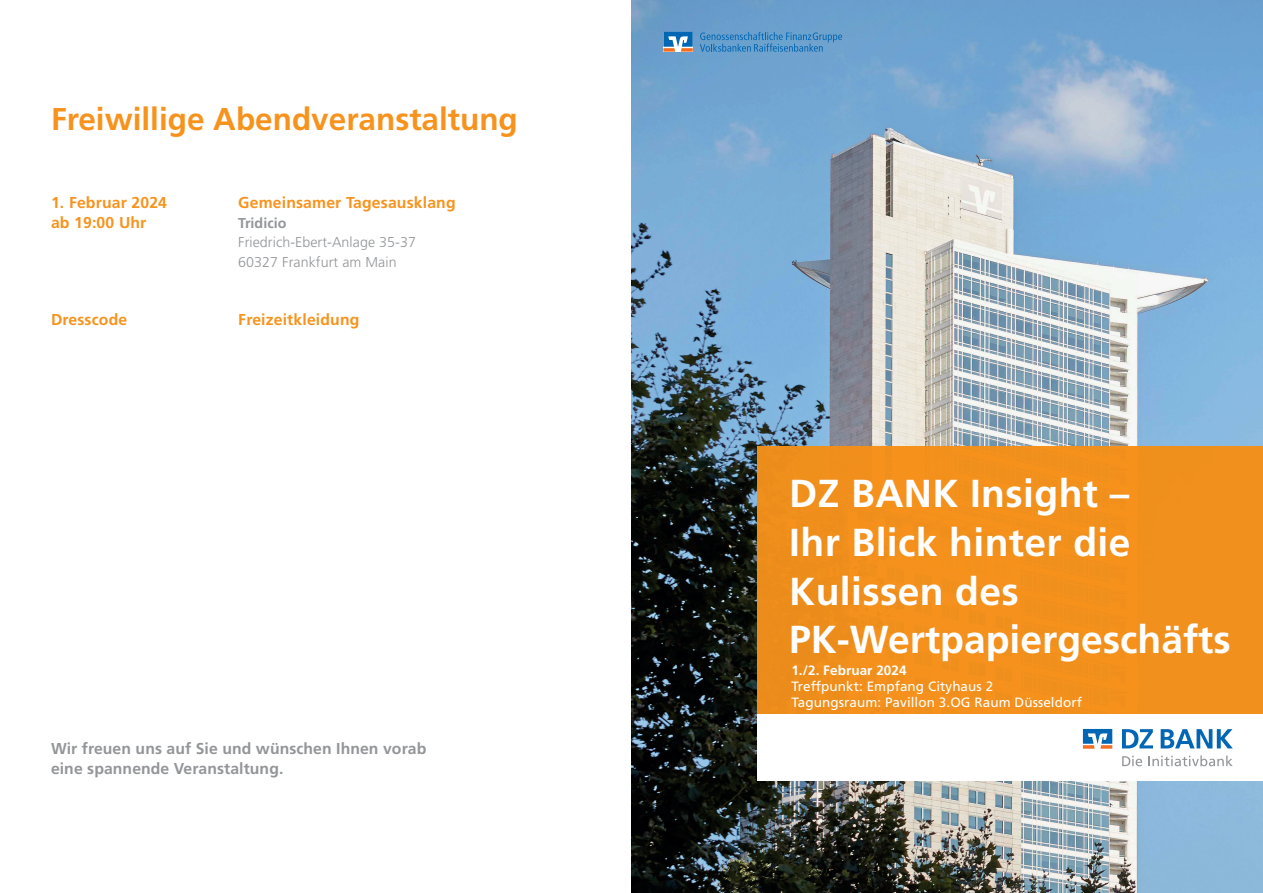
<style>
.page{position:relative;width:1263px;height:893px;background:#fff}
.page>*{position:absolute;margin:0;border:0;box-sizing:border-box;transform-origin:0 0}
.t1{font:700 39px/48.8px "Frutiger LT Pro";letter-spacing:.01em;color:#fff}
.t2{font:700 31.5px "Frutiger LT Pro";color:#f7931d}
.t3{font:700 15.75px/19.5px "Frutiger LT Pro";letter-spacing:.01em;color:#f7931d}
.t4{font:700 15.75px/19.5px "Frutiger LT Pro";letter-spacing:.005em;color:#939598}
.t5{font:300 14.25px/19.5px "Frutiger LT Pro";letter-spacing:.005em;color:#939598}
.t6{font:700 14.25px "Frutiger LT Pro";letter-spacing:.005em;color:#939598}
.t7{font:13.5px/16.2px "Frutiger LT Pro";letter-spacing:.005em;color:#fff}
.t8{font:700 13.5px "Frutiger LT Pro";letter-spacing:.005em;color:#fff}
</style>
<div class="page">
<img style="left:631px;top:0;width:632px;height:893px">
<svg style="left:700px;top:32px;width:142px;height:20px;background:#5494c7"></svg>
<svg style="left:663px;top:32px;width:30px;height:20px"></svg>
<div style="left:757px;top:446px;width:506px;height:268px;background:#f7931d"></div>
<div style="left:757px;top:714px;width:506px;height:67px;background:#fff"></div>
<svg style="left:1122px;top:756px;width:20px;height:10px"></svg>
<svg style="left:1148px;top:755px;width:85px;height:11px"></svg>
<svg style="left:1122px;top:729px;width:31px;height:19px"></svg>
<svg style="left:1161px;top:729px;width:72px;height:19px"></svg>
<svg style="left:1083px;top:729px;width:29px;height:20px"></svg>
<h2 class="t2" style="left:51px;top:100px;width:468px">Freiwillige Abendveranstaltung</h2>
<p class="t3" style="left:51px;top:193px;width:118px">1. Februar 2024 ab 19:00 Uhr</p>
<p class="t3" style="left:51px;top:310px;width:78px">Dresscode</p>
<p class="t3" style="left:238px;top:193px;width:219px">Gemeinsamer Tagesausklang</p>
<p class="t6" style="left:238px;top:214px;width:50px">Tridicio</p>
<p class="t5" style="left:238px;top:232px;width:179px">Friedrich-Ebert-Anlage 35-37<br>60327 Frankfurt am Main</p>
<p class="t3" style="left:238px;top:310px;width:123px">Freizeitkleidung</p>
<p class="t4" style="left:51px;top:739px;width:377px">Wir freuen uns auf Sie und wünschen Ihnen vorab eine spannende Veranstaltung.</p>
<h1 class="t1" style="left:789px;top:469px;width:443px">DZ BANK Insight –<br>Ihr Blick hinter die<br>Kulissen des<br>PK-Wertpapiergeschäfts</h1>
<p class="t8" style="left:791px;top:662px;width:117px">1./2. Februar 2024</p>
<p class="t7" style="left:791px;top:678px;width:292px">Treffpunkt: Empfang Cityhaus 2<br>Tagungsraum: Pavillon 3.OG Raum Düsseldorf</p>
</div>
